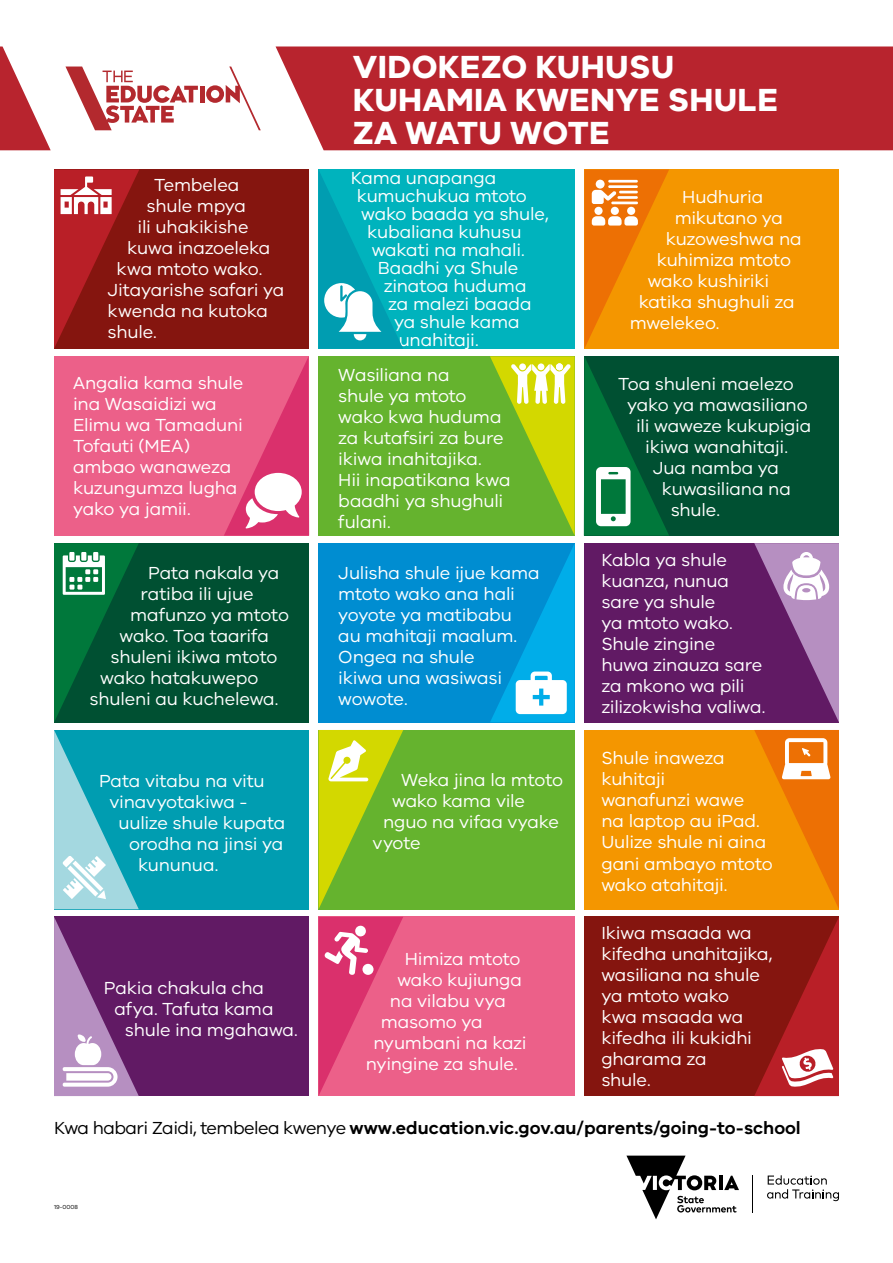
<style>
.page{position:relative;width:893px;height:1263px;background:#fff}
.page>*{position:absolute;margin:0;border:0;box-sizing:border-box;transform-origin:0 0}
.t1{font:700 33px/33px "VIC";letter-spacing:.01em;color:#fff}
.t2{font:18px/21px "VIC";letter-spacing:-.015em;color:#fff}
.t3{font:600 18px "VIC";color:#000}
.t4{font:6px "VIC";color:#000}
.s1{font-weight:400}
</style>
<div class="page">
<svg style="left:0;top:47px;width:51px;height:103px"></svg>
<hr style="left:200px;top:86px;width:4px;height:16px;background:#b3292e">
<svg style="left:206px;top:67px;width:55px;height:63px"></svg>
<svg style="left:65px;top:67px;width:133px;height:63px"></svg>
<div style="left:276px;top:47px;width:617px;height:103px;background:#b8242e"></div>
<div style="left:318px;top:543px;width:257px;height:179px;background:#008dd1"></div>
<hr style="left:752px;top:1175px;width:1px;height:38px;background:#000">
<svg style="left:626px;top:1155px;width:113px;height:64px"></svg>
<svg style="left:767px;top:1175px;width:72px;height:26px"></svg>
<div style="left:54px;top:169px;width:255px;height:180px;background:#85150f"></div>
<div style="left:584px;top:356px;width:255px;height:180px;background:#005032"></div>
<div style="left:318px;top:169px;width:257px;height:180px;background:#00b3bd"></div>
<div style="left:584px;top:169px;width:255px;height:180px;background:#f49600"></div>
<div style="left:54px;top:543px;width:255px;height:179px;background:#005032"></div>
<div style="left:584px;top:543px;width:255px;height:179px;background:#611a64"></div>
<div style="left:54px;top:356px;width:255px;height:180px;background:#ec6089"></div>
<div style="left:54px;top:730px;width:255px;height:179px;background:#009db1"></div>
<div style="left:54px;top:917px;width:255px;height:179px;background:#611a64"></div>
<div style="left:584px;top:730px;width:255px;height:179px;background:#f49600"></div>
<div style="left:584px;top:917px;width:255px;height:179px;background:#85150f"></div>
<div style="left:318px;top:356px;width:257px;height:180px;background:#65b32e"></div>
<svg style="left:318px;top:171px;width:85px;height:178px"></svg>
<svg style="left:54px;top:169px;width:85px;height:179px"></svg>
<svg style="left:584px;top:169px;width:85px;height:179px"></svg>
<svg style="left:224px;top:357px;width:86px;height:179px"></svg>
<div style="left:318px;top:917px;width:257px;height:179px;background:#ec6089"></div>
<svg style="left:318px;top:917px;width:85px;height:179px"></svg>
<svg style="left:54px;top:543px;width:85px;height:179px"></svg>
<div style="left:69px;top:552px;width:5px;height:9px;background:#fff"></div>
<div style="left:81px;top:552px;width:5px;height:9px;background:#fff"></div>
<div style="left:93px;top:552px;width:5px;height:9px;background:#fff"></div>
<svg style="left:754px;top:543px;width:85px;height:179px"></svg>
<svg style="left:54px;top:730px;width:85px;height:179px"></svg>
<div style="left:319px;top:730px;width:256px;height:179px;background:#65b32e"></div>
<svg style="left:318px;top:730px;width:85px;height:179px"></svg>
<svg style="left:754px;top:730px;width:85px;height:179px"></svg>
<svg style="left:54px;top:917px;width:85px;height:179px"></svg>
<svg style="left:78px;top:1034px;width:8px;height:8px"></svg>
<svg style="left:490px;top:544px;width:85px;height:178px"></svg>
<svg style="left:490px;top:356px;width:179px;height:180px"></svg>
<svg style="left:754px;top:917px;width:85px;height:179px"></svg>
<p class="t2" style="left:154px;top:174px;width:87px">Tembelea</p>
<p class="t2" style="left:147px;top:195px;width:101px">shule mpya</p>
<p class="t2" style="left:138px;top:216px;width:112px">ili uhakikishe</p>
<p class="t2" style="left:127px;top:237px;width:145px">kuwa inazoeleka</p>
<p class="t2" style="left:117px;top:258px;width:147px">kwa mtoto wako.</p>
<p class="t2" style="left:108px;top:279px;width:178px">Jitayarishe safari ya</p>
<p class="t2" style="left:108px;top:300px;width:162px">kwenda na kutoka</p>
<p class="t2" style="left:108px;top:321px;width:51px">shule.</p>
<p class="t2" style="left:73px;top:372px;width:172px">Angalia kama shule ina Wasaidizi wa<br>Elimu wa Tamaduni<br>Tofauti (MEA) ambao wanaweza kuzungumza lugha yako ya jamii.</p>
<p class="t2" style="left:148px;top:562px;width:133px">Pata nakala ya</p>
<p class="t2" style="left:141px;top:583px;width:115px">ratiba ili ujue</p>
<p class="t2" style="left:130px;top:604px;width:160px">mafunzo ya mtoto</p>
<p class="t2" style="left:120px;top:625px;width:151px">wako. Toa taarifa</p>
<p class="t2" style="left:111px;top:646px;width:168px">shuleni ikiwa mtoto</p>
<p class="t2" style="left:100px;top:667px;width:160px">wako hatakuwepo</p>
<p class="t2" style="left:90px;top:688px;width:190px">shuleni au kuchelewa.</p>
<p class="t2" style="left:99px;top:769px;width:167px">Pata vitabu na vitu</p>
<p class="t2" style="left:110px;top:790px;width:140px">vinavyotakiwa -</p>
<p class="t2" style="left:119px;top:811px;width:168px">uulize shule kupata</p>
<p class="t2" style="left:129px;top:832px;width:156px">orodha na jinsi ya</p>
<p class="t2" style="left:138px;top:853px;width:82px">kununua.</p>
<h1 class="t1" style="left:353px;top:49px;width:426px">VIDOKEZO KUHUSU<br>KUHAMIA KWENYE SHULE<br>ZA WATU WOTE</h1>
<p class="t2" style="left:351px;top:166px;width:147px">Kama unapanga</p>
<p class="t2" style="left:357px;top:184px;width:172px">kumuchukua mtoto</p>
<p class="t2" style="left:361px;top:202px;width:189px">wako baada ya shule,</p>
<p class="t2" style="left:367px;top:220px;width:156px">kubaliana kuhusu</p>
<p class="t2" style="left:372px;top:238px;width:155px">wakati na mahali.</p>
<p class="t2" style="left:378px;top:256px;width:142px">Baadhi ya Shule</p>
<p class="t2" style="left:384px;top:274px;width:144px">zinatoa huduma</p>
<p class="t2" style="left:388px;top:292px;width:145px">za malezi baada</p>
<p class="t2" style="left:394px;top:310px;width:127px">ya shule kama</p>
<p class="t2" style="left:399px;top:328px;width:82px">unahitaji.</p>
<p class="t2" style="left:682px;top:186px;width:83px">Hudhuria</p>
<p class="t2" style="left:675px;top:207px;width:110px">mikutano ya</p>
<p class="t2" style="left:666px;top:228px;width:138px">kuzoweshwa na</p>
<p class="t2" style="left:657px;top:249px;width:136px">kuhimiza mtoto</p>
<p class="t2" style="left:648px;top:270px;width:123px">wako kushiriki</p>
<p class="t2" style="left:639px;top:291px;width:158px">katika shughuli za</p>
<p class="t2" style="left:630px;top:312px;width:91px">mwelekeo.</p>
<p class="t2" style="left:338px;top:364px;width:174px">Wasiliana na<br>shule ya mtoto wako kwa huduma za kutafsiri za bure ikiwa inahitajika.<br>Hii inapatikana kwa baadhi ya shughuli fulani.</p>
<p class="t2" style="left:338px;top:562px;width:203px">Julisha shule ijue kama mtoto wako ana hali yoyote ya matibabu<br>au mahitaji maalum.<br>Ongea na shule<br>ikiwa una wasiwasi wowote.</p>
<p class="t2" style="left:401px;top:768px;width:163px">Weka jina la mtoto</p>
<p class="t2" style="left:392px;top:789px;width:135px">wako kama vile</p>
<p class="t2" style="left:383px;top:810px;width:177px">nguo na vifaa vyake</p>
<p class="t2" style="left:373px;top:831px;width:50px">vyote</p>
<p class="t2" style="left:618px;top:373px;width:177px">Toa shuleni maelezo</p>
<p class="t2" style="left:627px;top:394px;width:182px">yako ya mawasiliano</p>
<p class="t2" style="left:636px;top:415px;width:177px">ili waweze kukupigia</p>
<p class="t2" style="left:645px;top:436px;width:144px">ikiwa wanahitaji.</p>
<p class="t2" style="left:653px;top:457px;width:128px">Jua namba ya</p>
<p class="t2" style="left:662px;top:478px;width:131px">kuwasiliana na</p>
<p class="t2" style="left:671px;top:499px;width:51px">shule.</p>
<p class="t2" style="left:601px;top:549px;width:166px">Kabla ya shule kuanza, nunua sare ya shule<br>ya mtoto wako.<br>Shule zingine huwa zinauza sare za mkono wa pili zilizokwisha valiwa.</p>
<p class="t2" style="left:601px;top:747px;width:173px">Shule inaweza kuhitaji<br>wanafunzi wawe<br>na laptop au iPad.<br>Uulize shule ni aina gani ambayo mtoto wako atahitaji.</p>
<p class="t2" style="left:601px;top:921px;width:173px">Ikiwa msaada wa kifedha unahitajika, wasiliana na shule ya mtoto wako<br>kwa msaada wa kifedha ili kukidhi gharama za<br>shule.</p>
<p class="t3" style="left:54px;top:1117px;width:748px"><span class="s1">Kwa habari Zaidi, tembelea kwenye</span> www.education.vic.gov.au/parents/going-to-school</p>
<p class="t2" style="left:405px;top:948px;width:117px">Himiza mtoto</p>
<p class="t2" style="left:397px;top:969px;width:126px">wako kujiunga</p>
<p class="t2" style="left:390px;top:990px;width:118px">na vilabu vya</p>
<p class="t2" style="left:381px;top:1011px;width:103px">masomo ya</p>
<p class="t2" style="left:373px;top:1032px;width:155px">nyumbani na kazi</p>
<p class="t2" style="left:366px;top:1053px;width:153px">nyingine za shule.</p>
<p class="t2" style="left:104px;top:977px;width:162px">Pakia chakula cha</p>
<p class="t2" style="left:114px;top:998px;width:161px">afya. Tafuta kama</p>
<p class="t2" style="left:125px;top:1019px;width:175px">shule ina mgahawa.</p>
<p class="t4" style="left:54px;top:1203px;width:25px">19-0008</p>
</div>
